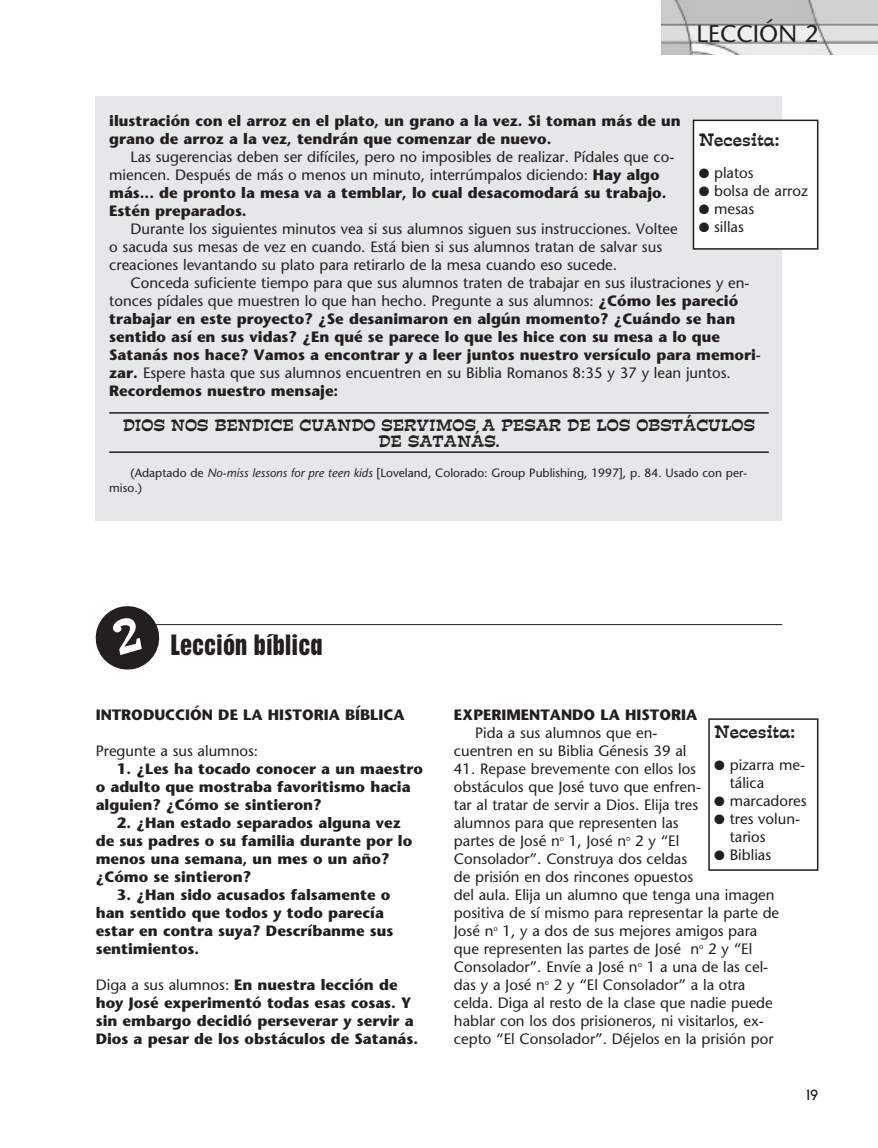
<style>
.page{position:relative;width:878px;height:1148px;background:#fff}
.page>*{position:absolute;margin:0;border:0;box-sizing:border-box;transform-origin:0 0}
.t1{font:700 condensed 27px "Placard";color:#231f20}
.t2{font:24px "Stone Sans";color:#231f20}
.t3{font:16.5px "Estro Font";color:#231f20}
.t4{font:15px/18px "Stone Sans";color:#231f20}
.t5{font:700 15px/18px "Stone Sans";color:#231f20}
.t6{font:15px/16.5px "Estro Font";color:#231f20;text-align:center}
.t7{font:700 15px "New Garden";color:#231f20}
.t8{font:12px/15px "Stone Sans";color:#231f20}
.s1{font-weight:700}
.s2{font-weight:400}
.s3{font-style:italic}
</style>
<div class="page">
<img style="left:662px;top:0;width:216px;height:54px">
<div style="left:96px;top:96px;width:686px;height:424px;background:#e6e7e9"></div>
<hr style="left:109px;top:412px;width:659px;height:1px;background:#231f20">
<hr style="left:109px;top:451px;width:659px;height:2px;background:#231f20">
<div style="left:693px;top:120px;width:124px;height:129px;background:#fff"></div>
<div style="left:692px;top:120px;width:126px;height:130px;border:2px solid #231f20"></div>
<hr style="left:144px;top:624px;width:638px;height:1px;background:#231f20">
<div style="left:708px;top:718px;width:110px;height:152px;border:2px solid #231f20"></div>
<svg style="left:95px;top:606px;width:68px;height:64px"></svg>
<h2 class="t2" style="left:696px;top:24px;width:123px">LECCIÓN 2</h2>
<p class="t5" style="left:109px;top:113px;width:573px">ilustración con el arroz en el plato, un grano a la vez. Si toman más de un grano de arroz a la vez, tendrán que comenzar de nuevo.</p>
<p class="t4" style="left:109px;top:149px;width:566px;text-indent:21px">Las sugerencias deben ser difíciles, pero no imposibles de realizar. Pídales que co&shy;miencen. Después de más o menos un minuto, interrúmpalos diciendo: <span class="s1">Hay algo más... de pronto la mesa va a temblar, lo cual desacomodará su trabajo.<br>Estén preparados.</span></p>
<p class="t4" style="left:109px;top:221px;width:570px;text-indent:21px">Durante los siguientes minutos vea si sus alumnos siguen sus instrucciones. Voltee o sacuda sus mesas de vez en cuando. Está bien si sus alumnos tratan de salvar sus creaciones levantando su plato para retirarlo de la mesa cuando eso sucede.</p>
<p class="t5" style="left:109px;top:275px;width:653px;text-indent:21px"><span class="s2">Conceda suficiente tiempo para que sus alumnos traten de trabajar en sus ilustraciones y en&shy;tonces pídales que muestren lo que han hecho. Pregunte a sus alumnos:</span> ¿Cómo les pareció trabajar en este proyecto? ¿Se desanimaron en algún momento? ¿Cuándo se han sentido así en sus vidas? ¿En qué se parece lo que les hice con su mesa a lo que Satanás nos hace? Vamos a encontrar y a leer juntos nuestro versículo para memori&shy;zar. <span class="s2">Espere hasta que sus alumnos encuentren en su Biblia Romanos 8:35 y 37 y lean juntos.<br></span>Recordemos nuestro mensaje:</p>
<p class="t6" style="left:123px;top:417px;width:633px">DIOS NOS BENDICE CUANDO SERVIMOS A PESAR DE LOS OBSTÁCULOS<br>DE SATANÁS.</p>
<p class="t8" style="left:109px;top:467px;width:639px;text-indent:21px">(Adaptado de <span class="s3">No-miss lessons for pre teen kids</span> [Loveland, Colorado: Group Publishing, 1997], p. 84. Usado con per&shy;miso.)</p>
<p class="t3" style="left:698px;top:131px;width:82px">Necesita:</p>
<p class="t4" style="left:698px;top:165px;width:57px">● platos</p>
<p class="t4" style="left:698px;top:183px;width:111px">● bolsa de arroz</p>
<p class="t4" style="left:698px;top:201px;width:57px">● mesas</p>
<p class="t4" style="left:698px;top:219px;width:47px">● sillas</p>
<h1 class="t1" style="left:171px;top:634px;width:153px">Lección bíblica</h1>
<p class="t5" style="left:96px;top:707px;width:310px">INTRODUCCIÓN DE LA HISTORIA BÍBLICA</p>
<p class="t4" style="left:96px;top:743px;width:164px">Pregunte a sus alumnos:</p>
<p class="t5" style="left:96px;top:761px;width:329px;text-indent:21px">1. ¿Les ha tocado conocer a un maestro o adulto que mostraba favoritismo hacia alguien? ¿Cómo se sintieron?</p>
<p class="t5" style="left:96px;top:815px;width:318px;text-indent:21px">2. ¿Han estado separados alguna vez de sus padres o su familia durante por lo menos una semana, un mes o un año? ¿Cómo se sintieron?</p>
<p class="t5" style="left:96px;top:887px;width:299px;text-indent:21px">3. ¿Han sido acusados falsamente o han sentido que todos y todo parecía estar en contra suya? Descríbanme sus sentimientos.</p>
<p class="t5" style="left:96px;top:977px;width:324px"><span class="s2">Diga a sus alumnos:</span> En nuestra lección de hoy José experimentó todas esas cosas. Y sin embargo decidió perseverar y servir a Dios a pesar de los obstáculos de Satanás.</p>
<p class="t5" style="left:454px;top:707px;width:245px">EXPERIMENTANDO LA HISTORIA</p>
<p class="t4" style="left:454px;top:725px;width:234px;text-align:center">Pida a sus alumnos que en&shy;cuentren en su Biblia Génesis 39 al</p>
<p class="t4" style="left:454px;top:761px;width:327px">41. Repase brevemente con ellos los<br>obstáculos que José tuvo que enfren-<br>tar al tratar de servir a Dios. Elija tres<br>alumnos para que representen las<br>partes de José n<sup>o</sup> 1, José n<sup>o</sup> 2 y “El<br>Consolador”. Construya dos celdas<br>de prisión en dos rincones opuestos<br>del aula. Elija un alumno que tenga una imagen positiva de sí mismo para representar la parte de José n<sup>o</sup> 1, y a dos de sus mejores amigos para que representen las partes de José n<sup>o</sup> 2 y “El Consolador”. Envíe a José n<sup>o</sup> 1 a una de las cel&shy;das y a José n<sup>o</sup> 2 y “El Consolador” a la otra celda. Diga al resto de la clase que nadie puede hablar con los dos prisioneros, ni visitarlos, ex&shy;cepto “El Consolador”. Déjelos en la prisión por</p>
<p class="t3" style="left:714px;top:723px;width:82px">Necesita:</p>
<p class="t4" style="left:729px;top:757px;width:77px;text-indent:-15px">● pizarra me&shy;tálica</p>
<p class="t4" style="left:714px;top:793px;width:94px">● marcadores</p>
<p class="t4" style="left:729px;top:811px;width:72px;text-indent:-15px">● tres volun&shy;tarios</p>
<p class="t4" style="left:714px;top:847px;width:58px">● Biblias</p>
<p class="t7" style="left:806px;top:1086px;width:14px">19</p>
</div>
